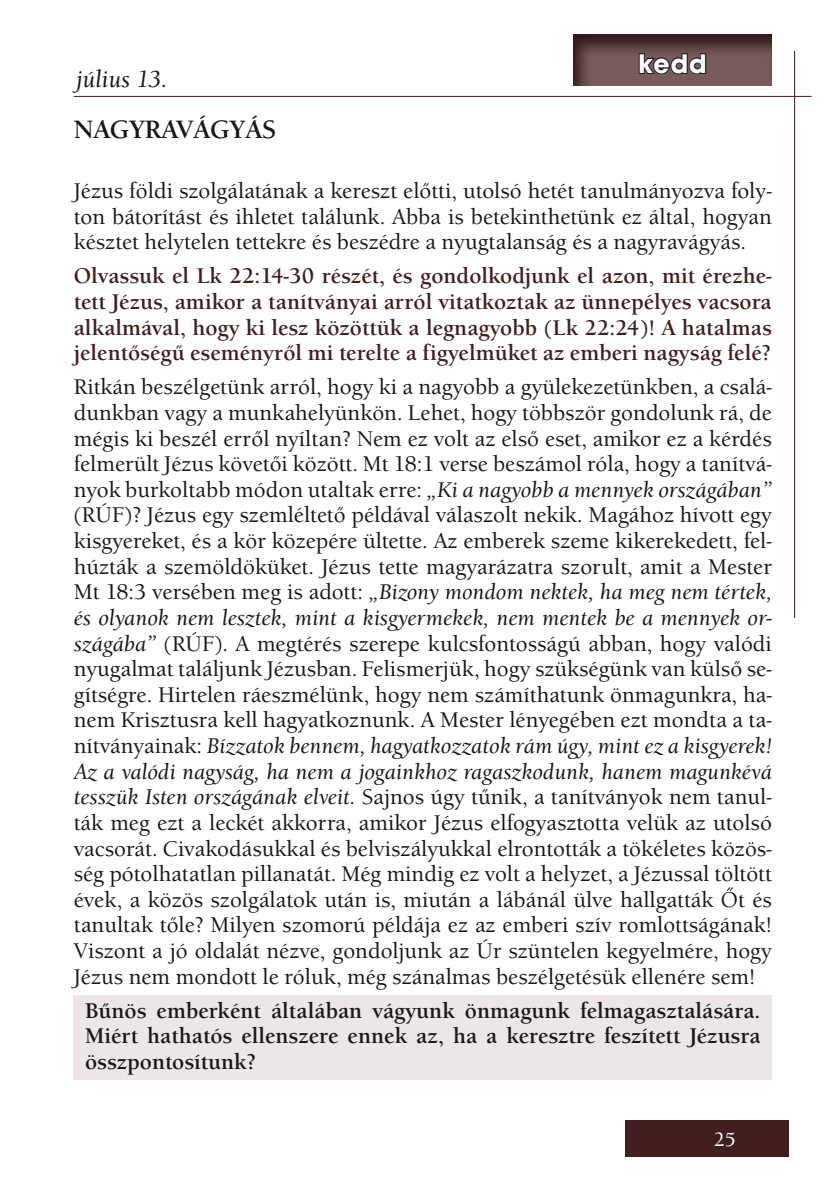
<style>
.page{position:relative;width:840px;height:1191px;background:#fff}
.page>*{position:absolute;margin:0;border:0;box-sizing:border-box;transform-origin:0 0}
.t1{font:700 28px "Avant Gar Got Itc TEE";color:#fff}
.t2{font:700 26px "Berkeley Old Sty Itc TEE";color:#1a171c}
.t3{font:italic 500 24px "Berkeley Old Sty Itc TEE";color:#1a171c}
.t4{font:500 22px/25.6px "Berkeley Old Sty Itc TEE";color:#1a171c;text-align:justify}
.t5{font:700 22px/25.6px "Berkeley Old Sty Itc TEE";color:#421f1f;text-align:justify}
.t6{font:700 22px/25.6px "Berkeley Old Sty Itc TEE";color:#1a171c;text-align:justify}
.t7{font:500 20px "Berkeley Old Sty Itc TEE";color:#fff}
.s1{font-style:italic}
</style>
<div class="page">
<div style="left:624px;top:1120px;width:164px;height:37px;background:#421f1f"></div>
<hr style="left:74px;top:96px;width:737px;height:1px;background:#421f1f">
<hr style="left:793px;top:51px;width:1px;height:567px;background:#421f1f">
<div style="left:74px;top:995px;width:697px;height:85px;background:#ede6e6"></div>
<svg style="left:573px;top:34px;width:199px;height:52px;background:#624646"></svg>
<svg style="left:637px;top:52px;width:70px;height:24px;background:#503d3f"></svg>
<p class="t3" style="left:76px;top:65px;width:93px">július 13.</p>
<p class="t2" style="left:74px;top:115px;width:203px">NAGYRAVÁGYÁS</p>
<p class="t1" style="left:638px;top:46px;width:70px">kedd</p>
<p class="t4" style="left:74px;top:178px;width:699px">Jézus földi szolgálatának a kereszt előtti, utolsó hetét tanulmányozva foly&shy;ton bátorítást és ihletet találunk. Abba is betekinthetünk ez által, hogyan késztet helytelen tettekre és beszédre a nyugtalanság és a nagyravágyás.</p>
<p class="t5" style="left:74px;top:263px;width:699px">Olvassuk el Lk 22:14-30 részét, és gondolkodjunk el azon, mit érezhe&shy;tett Jézus, amikor a tanítványai arról vitatkoztak az ünnepélyes vacsora alkalmával, hogy ki lesz közöttük a legnagyobb (Lk 22:24)! A hatalmas jelentőségű eseményről mi terelte a figyelmüket az emberi nagyság felé?</p>
<p class="t4" style="left:74px;top:374px;width:699px">Ritkán beszélgetünk arról, hogy ki a nagyobb a gyülekezetünkben, a csalá&shy;dunkban vagy a munkahelyünkön. Lehet, hogy többször gondolunk rá, de mégis ki beszél erről nyíltan? Nem ez volt az első eset, amikor ez a kérdés felmerült Jézus követői között. Mt 18:1 verse beszámol róla, hogy a tanítvá&shy;nyok burkoltabb módon utaltak erre: <span class="s1">„Ki a nagyobb a mennyek országában” </span>(RÚF)? Jézus egy szemléltető példával válaszolt nekik. Magához hívott egy kisgyereket, és a kör közepére ültette. Az emberek szeme kikerekedett, fel&shy;húzták a szemöldöküket. Jézus tette magyarázatra szorult, amit a Mester Mt 18:3 versében meg is adott: <span class="s1">„Bizony mondom nektek, ha meg nem tértek, és olyanok nem lesztek, mint a kisgyermekek, nem mentek be a mennyek or&shy;szágába”</span> (RÚF). A megtérés szerepe kulcsfontosságú abban, hogy valódi nyugalmat találjunk Jézusban. Felismerjük, hogy szükségünk van külső se&shy;gítségre. Hirtelen ráeszmélünk, hogy nem számíthatunk önmagunkra, ha&shy;nem Krisztusra kell hagyatkoznunk. A Mester lényegében ezt mondta a ta&shy;nítványainak: <span class="s1">Bízzatok bennem, hagyatkozzatok rám úgy, mint ez a kisgyerek!<br>Az a valódi nagyság, ha nem a jogainkhoz ragaszkodunk, hanem magunkévá tesszük Isten országának elveit.</span> Sajnos úgy tűnik, a tanítványok nem tanul&shy;ták meg ezt a leckét akkorra, amikor Jézus elfogyasztotta velük az utolsó vacsorát. Civakodásukkal és belviszályukkal elrontották a tökéletes közös&shy;ség pótolhatatlan pillanatát. Még mindig ez volt a helyzet, a Jézussal töltött évek, a közös szolgálatok után is, miután a lábánál ülve hallgatták Őt és tanultak tőle? Milyen szomorú példája ez az emberi szív romlottságának!<br>Viszont a jó oldalát nézve, gondoljunk az Úr szüntelen kegyelmére, hogy Jézus nem mondott le róluk, még szánalmas beszélgetésük ellenére sem!</p>
<p class="t6" style="left:85px;top:997px;width:676px">Bűnös emberként általában vágyunk önmagunk felmagasztalására.<br>Miért hathatós ellenszere ennek az, ha a keresztre feszített Jézusra összpontosítunk?</p>
<p class="t7" style="left:713px;top:1128px;width:24px">25</p>
</div>
